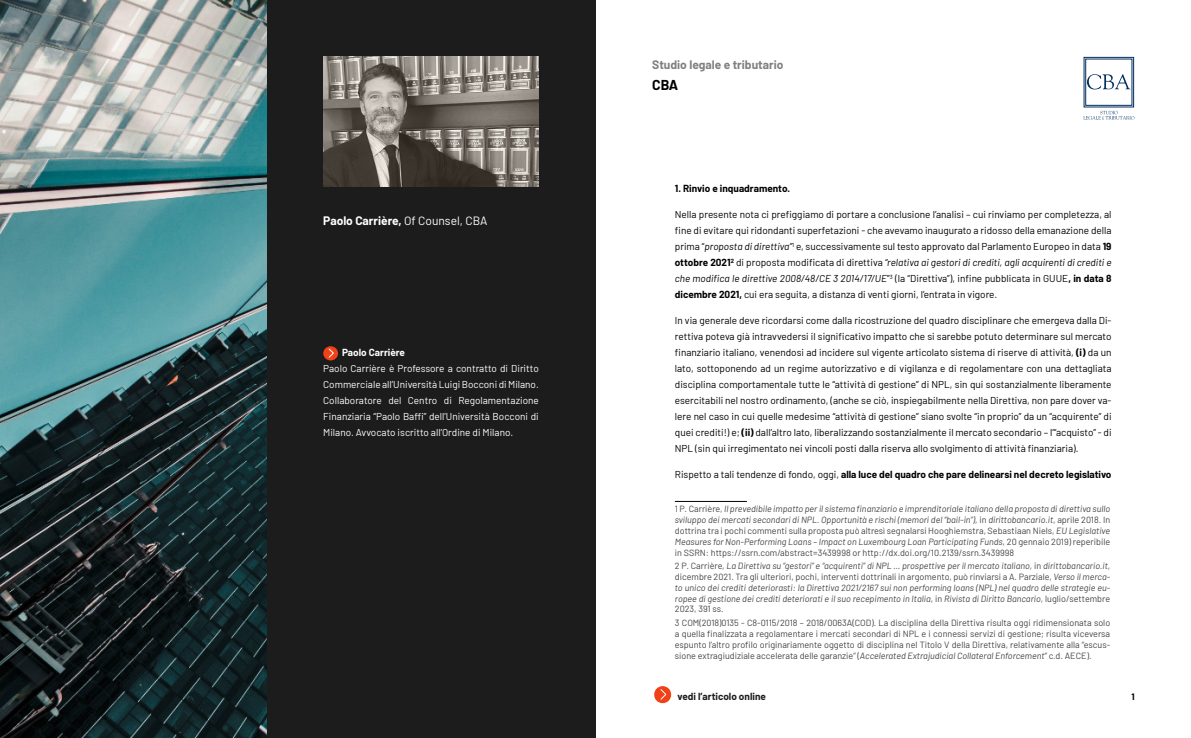
<style>
.page{position:relative;width:1191px;height:738px;background:#fff}
.page>*{position:absolute;margin:0;border:0;box-sizing:border-box;transform-origin:0 0}
.t1{font:700 14px "Barlow";color:#000}
.t2{font:700 12px "Barlow";color:#fff}
.t3{font:700 12px "Barlow";color:#808080}
.t4{font:10px/16px "Barlow";color:#000;text-align:justify}
.t5{font:10px/16px "Barlow";color:#fff;text-align:justify}
.t6{font:700 10px "Barlow";color:#000}
.t7{font:700 10px "Barlow";color:#1c1c1c}
.t8{font:700 10px "Barlow";color:#fff}
.t9{font:italic 9px/10.8px "Barlow";color:#444;text-align:justify}
.t10{font:9px/10.8px "Barlow";color:#444;text-align:justify}
.t11{font:700 9px "Barlow";color:#000}
.s1{font-weight:400}
.s2{font-style:italic}
.s3{font-weight:700}
.s4{font-style:normal}
</style>
<div class="page">
<svg style="left:654px;top:686px;width:18px;height:17px"></svg>
<svg style="left:1083px;top:56px;width:51px;height:63px"></svg>
<img style="left:0;top:0;width:266px;height:737px">
<div style="left:266px;top:0;width:329px;height:737px;background:#1c1c1c"></div>
<hr style="left:675px;top:500px;width:72px;height:1px;background:#000">
<svg style="left:323px;top:346px;width:15px;height:14px"></svg>
<img style="left:323px;top:57px;width:216px;height:129px">
<p class="t2" style="left:323px;top:211px;width:165px">Paolo Carrière, <span class="s1">Of Counsel, CBA</span></p>
<p class="t8" style="left:342px;top:345px;width:64px">Paolo Carrière</p>
<p class="t5" style="left:323px;top:359px;width:217px">Paolo Carrière è Professore a contratto di Diritto Commerciale all’Università Luigi Bocconi di Milano.<br>Collaboratore del Centro di Regolamentazione Finanziaria “Paolo Baffi” dell’Università Bocconi di Milano. Avvocato iscritto all’Ordine di Milano.</p>
<p class="t3" style="left:652px;top:55px;width:133px">Studio legale e tributario</p>
<h1 class="t1" style="left:652px;top:75px;width:28px">CBA</h1>
<p class="t6" style="left:675px;top:181px;width:117px">1. Rinvio e inquadramento.</p>
<p class="t4" style="left:675px;top:205px;width:438px">Nella presente nota ci prefiggiamo di portare a conclusione l’analisi – cui rinviamo per completezza, al fine di evitare qui ridondanti superfetazioni - che avevamo inaugurato a ridosso della emanazione della prima “<span class="s2">proposta di direttiva”</span><sup>1</sup> e, successivamente sul testo approvato dal Parlamento Europeo in data <span class="s3">19 ottobre 2021</span><sup>2</sup> di proposta modificata di direttiva <span class="s2">“relativa ai gestori di crediti, agli acquirenti di crediti e che modifica le direttive 2008/48/CE 3 2014/17/UE</span>”<sup>3</sup> (la “Direttiva”), infine pubblicata in GUUE<span class="s3">, in data 8 dicembre 2021,</span> cui era seguita, a distanza di venti giorni, l’entrata in vigore.</p>
<p class="t4" style="left:675px;top:311px;width:438px">In via generale deve ricordarsi come dalla ricostruzione del quadro disciplinare che emergeva dalla Di&shy;rettiva poteva già intravvedersi il significativo impatto che si sarebbe potuto determinare sul mercato finanziario italiano, venendosi ad incidere sul vigente articolato sistema di riserve di attività, <span class="s3">(i)</span> da un lato, sottoponendo ad un regime autorizzativo e di vigilanza e di regolamentare con una dettagliata disciplina comportamentale tutte le “attività di gestione” di NPL, sin qui sostanzialmente liberamente esercitabili nel nostro ordinamento, (anche se ciò, inspiegabilmente nella Direttiva, non pare dover va&shy;lere nel caso in cui quelle medesime “attività di gestione” siano svolte “in proprio” da un “acquirente” di quei crediti!) e; <span class="s3">(ii)</span> dall’altro lato, liberalizzando sostanzialmente il mercato secondario – l’“acquisto” - di NPL (sin qui irregimentato nei vincoli posti dalla riserva allo svolgimento di attività finanziaria).</p>
<p class="t6" style="left:675px;top:466px;width:438px"><span class="s1">Rispetto a tali tendenze di fondo, oggi,</span> alla luce del quadro che pare delinearsi nel decreto legislativo</p>
<p class="t9" style="left:675px;top:502px;width:437px"><span class="s4">1 P. Carrière,</span> Il prevedibile impatto per il sistema finanziario e imprenditoriale italiano della proposta di direttiva sullo sviluppo dei mercati secondari di NPL. Opportunità e rischi (memori del “bail-in”)<span class="s4">, in</span> dirittobancario.it<span class="s4">, aprile 2018. In dottrina tra i pochi commenti sulla proposta può altresì segnalarsi Hooghiemstra, Sebastiaan Niels,</span> EU Legislative Measures for Non-Performing Loans – Impact on Luxembourg Loan Participating Funds, <span class="s4">20 gennaio 2019) reperibile in SSRN: https://ssrn.com/abstract=3439998 or http://dx.doi.org/10.2139/ssrn.3439998</span></p>
<p class="t9" style="left:675px;top:559px;width:437px"><span class="s4">2 P. Carrière,</span> La Direttiva su “gestori” e “acquirenti” di NPL … prospettive per il mercato italiano<span class="s4">, in</span> dirittobancario.it<span class="s4">, dicembre 2021. Tra gli ulteriori, pochi, interventi dottrinali in argomento, può rinviarsi a A. Parziale,</span> Verso il merca&shy;to unico dei crediti deteriorasti: la Direttiva 2021/2167 sui non performing loans (NPL) nel quadro delle strategie eu&shy;ropee di gestione dei crediti deteriorati e il suo recepimento in Italia<span class="s4">, in</span> Rivista di Diritto Bancario<span class="s4">, luglio/settembre 2023, 391 ss.</span></p>
<p class="t10" style="left:675px;top:616px;width:437px">3 COM(2018)0135 - C8-0115/2018 – 2018/0063A(COD). La disciplina della Direttiva risulta oggi ridimensionata solo a quella finalizzata a regolamentare i mercati secondari di NPL e i connessi servizi di gestione; risulta viceversa espunto l’altro profilo originariamente oggetto di disciplina nel Titolo V della Direttiva, relativamente alla “escus&shy;sione extragiudiziale accelerata delle garanzie” (<span class="s2">Accelerated Extrajudicial Collateral Enforcement</span>” c.d. AECE).</p>
<p class="t7" style="left:677px;top:688px;width:90px">vedi l’articolo online</p>
<p class="t11" style="left:1131px;top:689px;width:5px">1</p>
</div>
